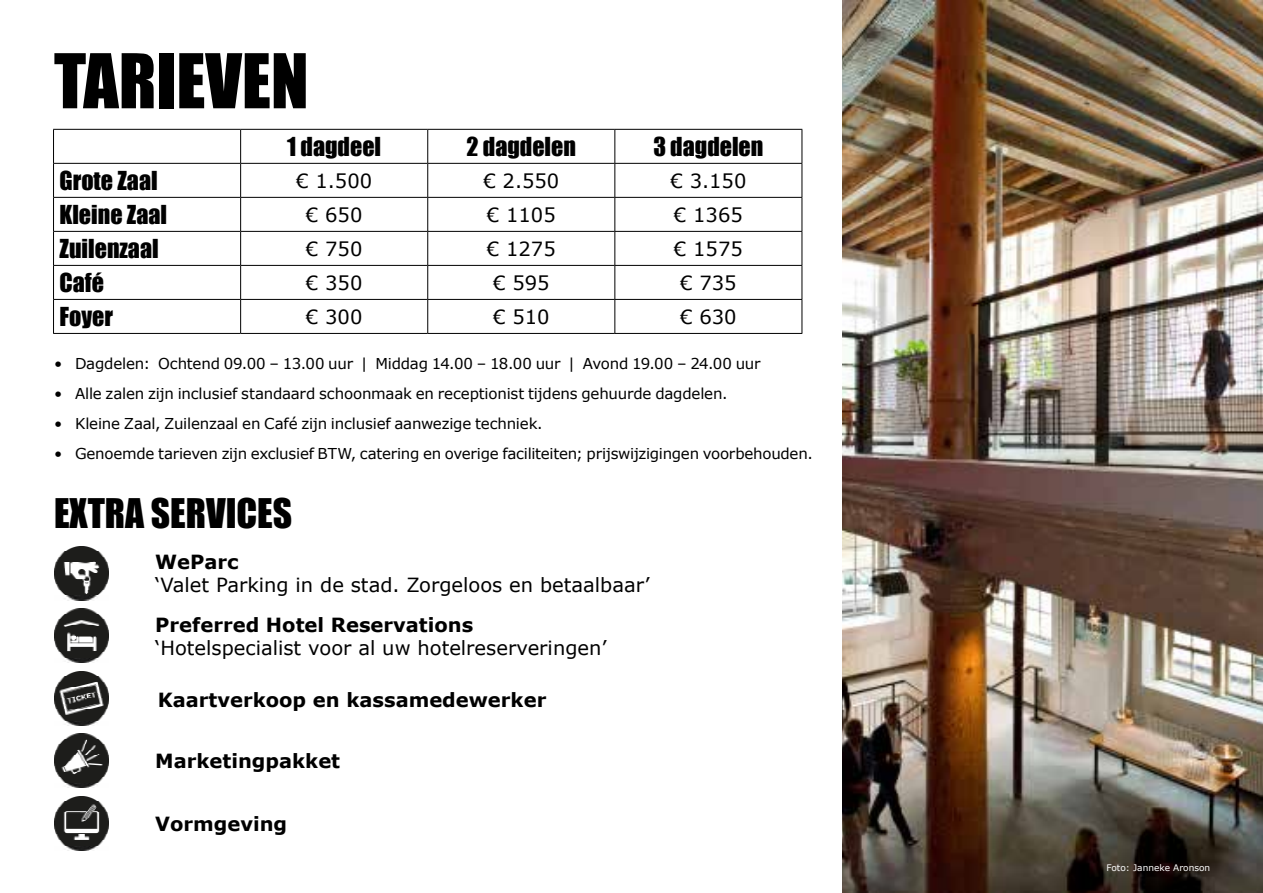
<style>
.page{position:relative;width:1263px;height:893px;background:#fff}
.page>*{position:absolute;margin:0;border:0;box-sizing:border-box;transform-origin:0 0}
.t1{font:69.75px "Impact";color:#000}
.t2{font:37.5px "Impact";color:#000}
.t3{font:24px "Impact";color:#000}
.t4{font:19.5px "Verdana";color:#000}
.t5{font:700 19.5px "Verdana";color:#000}
.t6{font:15px "Verdana";letter-spacing:-.015em;color:#000}
.t7{font:9px "Verdana";color:#fff}
</style>
<div class="page">
<img style="left:842px;top:0;width:421px;height:893px">
<hr style="left:53px;top:129px;width:188px;height:1px;background:#000">
<hr style="left:53px;top:130px;width:1px;height:33px;background:#000">
<hr style="left:241px;top:129px;width:187px;height:1px;background:#000">
<hr style="left:240px;top:130px;width:1px;height:33px;background:#000">
<hr style="left:428px;top:129px;width:187px;height:1px;background:#000">
<hr style="left:427px;top:130px;width:1px;height:33px;background:#000">
<hr style="left:615px;top:129px;width:187px;height:1px;background:#000">
<hr style="left:614px;top:130px;width:1px;height:33px;background:#000">
<hr style="left:801px;top:130px;width:1px;height:33px;background:#000">
<hr style="left:53px;top:163px;width:188px;height:1px;background:#000">
<hr style="left:53px;top:164px;width:1px;height:33px;background:#000">
<hr style="left:241px;top:163px;width:187px;height:1px;background:#000">
<hr style="left:240px;top:164px;width:1px;height:33px;background:#000">
<hr style="left:428px;top:163px;width:187px;height:1px;background:#000">
<hr style="left:427px;top:164px;width:1px;height:33px;background:#000">
<hr style="left:615px;top:163px;width:187px;height:1px;background:#000">
<hr style="left:614px;top:164px;width:1px;height:33px;background:#000">
<hr style="left:801px;top:164px;width:1px;height:33px;background:#000">
<hr style="left:53px;top:197px;width:188px;height:1px;background:#000">
<hr style="left:53px;top:198px;width:1px;height:33px;background:#000">
<hr style="left:241px;top:197px;width:187px;height:1px;background:#000">
<hr style="left:240px;top:198px;width:1px;height:33px;background:#000">
<hr style="left:428px;top:197px;width:187px;height:1px;background:#000">
<hr style="left:427px;top:198px;width:1px;height:33px;background:#000">
<hr style="left:615px;top:197px;width:187px;height:1px;background:#000">
<hr style="left:614px;top:198px;width:1px;height:33px;background:#000">
<hr style="left:801px;top:198px;width:1px;height:33px;background:#000">
<hr style="left:53px;top:231px;width:188px;height:1px;background:#000">
<hr style="left:53px;top:232px;width:1px;height:33px;background:#000">
<hr style="left:241px;top:231px;width:187px;height:1px;background:#000">
<hr style="left:240px;top:232px;width:1px;height:33px;background:#000">
<hr style="left:428px;top:231px;width:187px;height:1px;background:#000">
<hr style="left:427px;top:232px;width:1px;height:33px;background:#000">
<hr style="left:615px;top:231px;width:187px;height:1px;background:#000">
<hr style="left:614px;top:232px;width:1px;height:33px;background:#000">
<hr style="left:801px;top:232px;width:1px;height:33px;background:#000">
<hr style="left:53px;top:265px;width:188px;height:1px;background:#000">
<hr style="left:53px;top:266px;width:1px;height:33px;background:#000">
<hr style="left:241px;top:265px;width:187px;height:1px;background:#000">
<hr style="left:240px;top:266px;width:1px;height:33px;background:#000">
<hr style="left:428px;top:265px;width:187px;height:1px;background:#000">
<hr style="left:427px;top:266px;width:1px;height:33px;background:#000">
<hr style="left:615px;top:265px;width:187px;height:1px;background:#000">
<hr style="left:614px;top:266px;width:1px;height:33px;background:#000">
<hr style="left:801px;top:266px;width:1px;height:33px;background:#000">
<hr style="left:53px;top:299px;width:188px;height:1px;background:#000">
<hr style="left:53px;top:300px;width:1px;height:33px;background:#000">
<hr style="left:241px;top:299px;width:187px;height:1px;background:#000">
<hr style="left:240px;top:300px;width:1px;height:33px;background:#000">
<hr style="left:428px;top:299px;width:187px;height:1px;background:#000">
<hr style="left:427px;top:300px;width:1px;height:33px;background:#000">
<hr style="left:615px;top:299px;width:187px;height:1px;background:#000">
<hr style="left:614px;top:300px;width:1px;height:33px;background:#000">
<hr style="left:801px;top:300px;width:1px;height:33px;background:#000">
<hr style="left:53px;top:333px;width:188px;height:1px;background:#000">
<hr style="left:241px;top:333px;width:187px;height:1px;background:#000">
<hr style="left:428px;top:333px;width:187px;height:1px;background:#000">
<hr style="left:615px;top:333px;width:187px;height:1px;background:#000">
<img style="left:54px;top:546px;width:54px;height:54px">
<img style="left:54px;top:609px;width:54px;height:54px">
<img style="left:54px;top:671px;width:54px;height:54px">
<img style="left:54px;top:734px;width:54px;height:54px">
<img style="left:54px;top:796px;width:54px;height:54px">
<h1 class="t1" style="left:54px;top:27px;width:256px">TARIEVEN</h1>
<h3 class="t3" style="left:287px;top:128px;width:95px">1 dagdeel</h3>
<h3 class="t3" style="left:467px;top:128px;width:111px">2 dagdelen</h3>
<h3 class="t3" style="left:653px;top:128px;width:112px">3 dagdelen</h3>
<h3 class="t3" style="left:60px;top:162px;width:100px">Grote Zaal</h3>
<h3 class="t4" style="left:296px;top:167px;width:77px">€ 1.500</h3>
<h3 class="t4" style="left:483px;top:167px;width:77px">€ 2.550</h3>
<h3 class="t4" style="left:670px;top:167px;width:77px">€ 3.150</h3>
<h3 class="t3" style="left:60px;top:196px;width:109px">Kleine Zaal</h3>
<h3 class="t4" style="left:306px;top:201px;width:58px">€ 650</h3>
<h3 class="t4" style="left:487px;top:201px;width:70px">€ 1105</h3>
<h3 class="t4" style="left:674px;top:201px;width:70px">€ 1365</h3>
<h3 class="t3" style="left:60px;top:230px;width:101px">Zuilenzaal</h3>
<h3 class="t4" style="left:306px;top:235px;width:58px">€ 750</h3>
<h3 class="t4" style="left:487px;top:235px;width:70px">€ 1275</h3>
<h3 class="t4" style="left:674px;top:235px;width:70px">€ 1575</h3>
<h3 class="t3" style="left:60px;top:264px;width:46px">Café</h3>
<h3 class="t4" style="left:306px;top:269px;width:58px">€ 350</h3>
<h3 class="t4" style="left:493px;top:269px;width:58px">€ 595</h3>
<h3 class="t4" style="left:680px;top:269px;width:58px">€ 735</h3>
<h3 class="t3" style="left:60px;top:298px;width:55px">Foyer</h3>
<h3 class="t4" style="left:306px;top:303px;width:58px">€ 300</h3>
<h3 class="t4" style="left:493px;top:303px;width:58px">€ 510</h3>
<h3 class="t4" style="left:680px;top:303px;width:58px">€ 630</h3>
<p class="t6" style="left:54px;top:353px;width:708px">• Dagdelen: Ochtend 09.00 – 13.00 uur | Middag 14.00 – 18.00 uur | Avond 19.00 – 24.00 uur</p>
<p class="t6" style="left:54px;top:383px;width:675px">• Alle zalen zijn inclusief standaard schoonmaak en receptionist tijdens gehuurde dagdelen.</p>
<p class="t6" style="left:54px;top:413px;width:490px">• Kleine Zaal, Zuilenzaal en Café zijn inclusief aanwezige techniek.</p>
<p class="t6" style="left:54px;top:443px;width:760px">• Genoemde tarieven zijn exclusief BTW, catering en overige faciliteiten; prijswijzigingen voorbehouden.</p>
<h2 class="t2" style="left:54px;top:484px;width:240px">EXTRA SERVICES</h2>
<h3 class="t5" style="left:155px;top:548px;width:85px">WeParc</h3>
<h3 class="t4" style="left:155px;top:572px;width:496px">‘Valet Parking in de stad. Zorgeloos en betaalbaar’</h3>
<h3 class="t5" style="left:155px;top:611px;width:320px">Preferred Hotel Reservations</h3>
<h3 class="t4" style="left:155px;top:634px;width:453px">‘Hotelspecialist voor al uw hotelreserveringen’</h3>
<h3 class="t5" style="left:158px;top:686px;width:390px">Kaartverkoop en kassamedewerker</h3>
<h3 class="t5" style="left:155px;top:747px;width:186px">Marketingpakket</h3>
<h3 class="t5" style="left:155px;top:810px;width:134px">Vormgeving</h3>
<p class="t7" style="left:1106px;top:861px;width:105px">Foto: Janneke Aronson</p>
</div>
